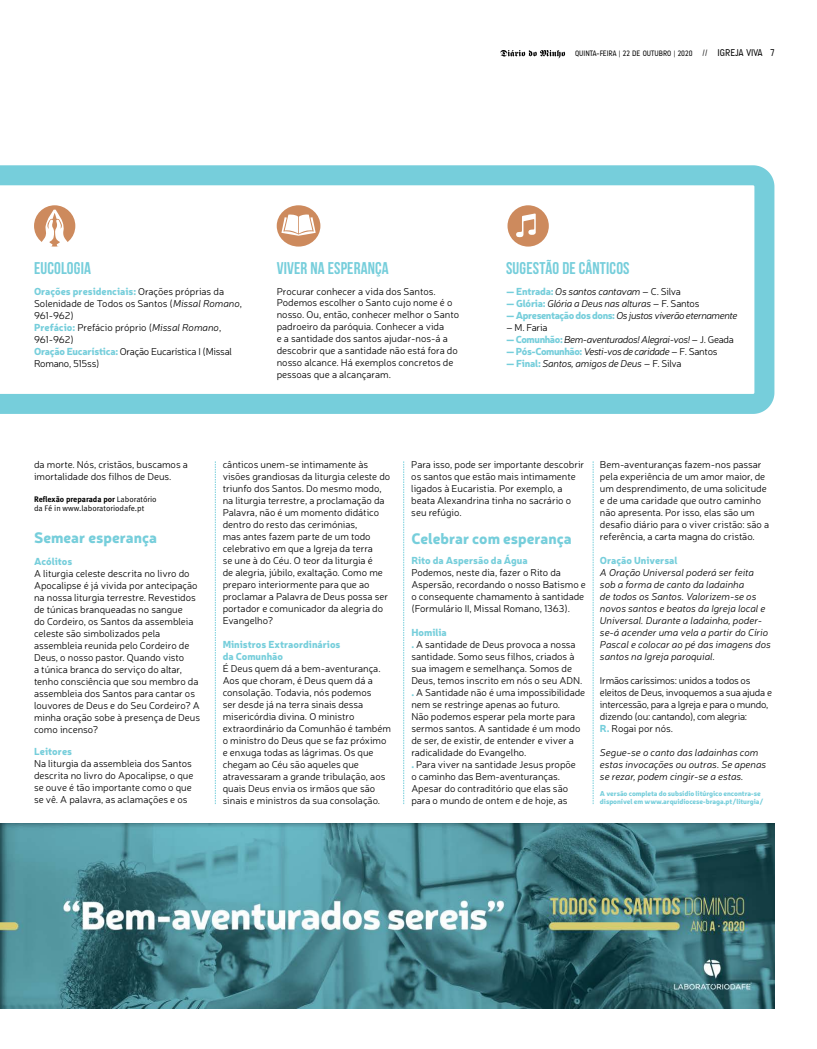
<style>
.page{position:relative;width:817px;height:1049px;background:#fff}
.page>*{position:absolute;margin:0;border:0;box-sizing:border-box;transform-origin:0 0}
.t1{font:700 17px "Bebas Neue";letter-spacing:.01em;color:#76cedb}
.t2{font:900 15px "Neris";color:#76cedb}
.t3{font:300 10px/12px "Neris";color:#000}
.t4{font:italic 300 10px/12px "Neris";letter-spacing:-.005em;color:#000}
.t5{font:300 10px/12px "Neris";letter-spacing:-.02em;color:#000}
.t6{font:italic 300 10px "Neris";letter-spacing:-.04em;color:#000}
.t7{font:900 10px/12px "Neris";color:#76cedb}
.t8{font:italic 300 10px "Neris";letter-spacing:-.03em;color:#000}
.t9{font:8px/9.6px "Meta Pro";color:#000}
.t10{font:8px "A Udimat";color:#000}
.t11{font:900 7px/8.4px "Neris";letter-spacing:-.01em;color:#76cedb}
.s1{font-size:10px}
.s2{font-weight:900;color:#76cedb}
.s3{font-style:italic}
.s4{font-weight:900;font-style:normal;color:#76cedb}
.s5{font-style:normal}
.s6{font-weight:700}
</style>
<div class="page">
<svg style="left:500px;top:50px;width:65px;height:8px"></svg>
<svg style="left:0;top:165px;width:774px;height:249px"></svg>
<img style="left:0;top:823px;width:774px;height:186px">
<svg style="left:507px;top:205px;width:41px;height:42px"></svg>
<div style="left:34px;top:205px;width:41px;height:42px;background:#cd8a5d;border-radius:50%"></div>
<svg style="left:37px;top:209px;width:35px;height:38px"></svg>
<div style="left:276px;top:205px;width:44px;height:42px;background:#cd8a5d;border-radius:50%"></div>
<svg style="left:281px;top:214px;width:34px;height:22px"></svg>
<svg style="left:215px;top:461px;width:1px;height:343px"></svg>
<svg style="left:403px;top:461px;width:1px;height:343px"></svg>
<svg style="left:592px;top:461px;width:1px;height:343px"></svg>
<p class="t10" style="left:575px;top:49px;width:201px">QUINTA-FEIRA | 22 DE OUTUBRO | 2020 // <span class="s1">IGREJA VIVA 7</span></p>
<h1 class="t1" style="left:34px;top:259px;width:58px">EUCOLOGIA</h1>
<p class="t3" style="left:34px;top:285px;width:209px"><span class="s2">Orações presidenciais:</span> Orações próprias da<br>Solenidade de Todos os Santos (<span class="s3">Missal Romano</span>,<br>961-962)<br><span class="s2">Prefácio:</span> Prefácio próprio (<span class="s3">Missal Romano</span>,<br>961-962)<br><span class="s2">Oração Eucarística:</span> Oração Eucarística I (Missal<br>Romano, 515ss)</p>
<h1 class="t1" style="left:277px;top:259px;width:114px">VIVER NA ESPERANÇA</h1>
<p class="t3" style="left:277px;top:285px;width:184px">Procurar conhecer a vida dos Santos.<br>Podemos escolher o Santo cujo nome é o nosso. Ou, então, conhecer melhor o Santo padroeiro da paróquia. Conhecer a vida<br>e a santidade dos santos ajudar-nos-á a descobrir que a santidade não está fora do nosso alcance. Há exemplos concretos de pessoas que a alcançaram.</p>
<h1 class="t1" style="left:506px;top:259px;width:125px">SUGESTÃO DE CÂNTICOS</h1>
<p class="t8" style="left:506px;top:285px;width:176px"><span class="s4">— Entrada:</span> Os santos cantavam <span class="s5">– C. Silva</span></p>
<p class="t4" style="left:506px;top:297px;width:195px"><span class="s4">— Glória:</span> Glória a Deus nas alturas <span class="s5">– F. Santos</span></p>
<p class="t6" style="left:506px;top:309px;width:233px"><span class="s4">— Apresentação dos dons:</span> Os justos viverão eternamente</p>
<p class="t3" style="left:506px;top:321px;width:43px">– M. Faria</p>
<p class="t6" style="left:506px;top:333px;width:229px"><span class="s4">— Comunhão:</span> Bem-aventurados! Alegrai-vos! <span class="s5">– J. Geada</span></p>
<p class="t6" style="left:506px;top:345px;width:213px"><span class="s4">— Pós-Comunhão:</span> Vesti-vos de caridade <span class="s5">– F. Santos</span></p>
<p class="t4" style="left:506px;top:357px;width:177px"><span class="s4">— Final:</span> Santos, amigos de Deus <span class="s5">– F. Silva</span></p>
<p class="t3" style="left:34px;top:458px;width:155px">da morte. Nós, cristãos, buscamos a imortalidade dos filhos de Deus.</p>
<p class="t9" style="left:34px;top:494px;width:124px"><span class="s6">Reflexão preparada por</span> Laboratório da Fé in www.laboratoriodafe.pt</p>
<h2 class="t2" style="left:34px;top:527px;width:124px">Semear esperança</h2>
<p class="t7" style="left:34px;top:555px;width:40px">Acólitos</p>
<p class="t3" style="left:34px;top:567px;width:168px">A liturgia celeste descrita no livro do Apocalipse é já vivida por antecipação na nossa liturgia terrestre. Revestidos de túnicas branqueadas no sangue<br>do Cordeiro, os Santos da assembleia celeste são simbolizados pela assembleia reunida pelo Cordeiro de Deus, o nosso pastor. Quando visto<br>a túnica branca do serviço do altar, tenho consciência que sou membro da assembleia dos Santos para cantar os louvores de Deus e do Seu Cordeiro? A minha oração sobe à presença de Deus como incenso?</p>
<p class="t7" style="left:34px;top:745px;width:40px">Leitores</p>
<p class="t3" style="left:34px;top:757px;width:161px">Na liturgia da assembleia dos Santos descrita no livro do Apocalipse, o que se ouve é tão importante como o que se vê. A palavra, as aclamações e os</p>
<p class="t3" style="left:223px;top:458px;width:169px">cânticos unem-se intimamente às visões grandiosas da liturgia celeste do triunfo dos Santos. Do mesmo modo, na liturgia terrestre, a proclamação da Palavra, não é um momento didático dentro do resto das cerimónias,<br>mas antes fazem parte de um todo celebrativo em que a Igreja da terra<br>se une à do Céu. O teor da liturgia é<br>de alegria, júbilo, exaltação. Como me preparo interiormente para que ao proclamar a Palavra de Deus possa ser portador e comunicador da alegria do Evangelho?</p>
<p class="t7" style="left:223px;top:638px;width:119px">Ministros Extraordinários da Comunhão</p>
<p class="t3" style="left:223px;top:662px;width:170px">É Deus quem dá a bem-aventurança.<br>Aos que choram, é Deus quem dá a consolação. Todavia, nós podemos<br>ser desde já na terra sinais dessa misericórdia divina. O ministro extraordinário da Comunhão é também o ministro do Deus que se faz próximo e enxuga todas as lágrimas. Os que chegam ao Céu são aqueles que atravessaram a grande tribulação, aos quais Deus envia os irmãos que são sinais e ministros da sua consolação.</p>
<p class="t3" style="left:411px;top:458px;width:174px">Para isso, pode ser importante descobrir os santos que estão mais intimamente ligados à Eucaristia. Por exemplo, a beata Alexandrina tinha no sacrário o seu refúgio.</p>
<h2 class="t2" style="left:411px;top:527px;width:162px">Celebrar com esperança</h2>
<p class="t7" style="left:411px;top:554px;width:118px">Rito da Aspersão da Água</p>
<p class="t3" style="left:411px;top:566px;width:176px">Podemos, neste dia, fazer o Rito da Aspersão, recordando o nosso Batismo e o consequente chamamento à santidade (Formulário II, Missal Romano, 1363).</p>
<p class="t3" style="left:411px;top:626px;width:175px"><span class="s2">Homilia<br>.</span> A santidade de Deus provoca a nossa santidade. Somo seus filhos, criados à sua imagem e semelhança. Somos de Deus, temos inscrito em nós o seu ADN. <span class="s2">.</span> A Santidade não é uma impossibilidade nem se restringe apenas ao futuro.<br>Não podemos esperar pela morte para sermos santos. A santidade é um modo de ser, de existir, de entender e viver a radicalidade do Evangelho.<br><span class="s2">.</span> Para viver na santidade Jesus propõe<br>o caminho das Bem-aventuranças.<br>Apesar do contraditório que elas são para o mundo de ontem e de hoje, as</p>
<p class="t3" style="left:600px;top:458px;width:171px">Bem-aventuranças fazem-nos passar pela experiência de um amor maior, de um desprendimento, de uma solicitude e de uma caridade que outro caminho não apresenta. Por isso, elas são um desafio diário para o viver cristão: são a referência, a carta magna do cristão.</p>
<p class="t7" style="left:600px;top:554px;width:79px">Oração Universal</p>
<p class="t4" style="left:600px;top:566px;width:172px">A Oração Universal poderá ser feita sob a forma de canto da ladainha<br>de todos os Santos. Valorizem-se os novos santos e beatos da Igreja local e Universal. Durante a ladainha, poder&shy;se-á acender uma vela a partir do Círio Pascal e colocar ao pé das imagens dos santos na Igreja paroquial.</p>
<p class="t5" style="left:600px;top:674px;width:174px">Irmãos caríssimos: unidos a todos os eleitos de Deus, invoquemos a sua ajuda e intercessão, para a Igreja e para o mundo, dizendo (ou: cantando), com alegria:<br><span class="s2">R.</span> Rogai por nós.</p>
<p class="t4" style="left:600px;top:746px;width:168px">Segue-se o canto das ladainhas com estas invocações ou outras. Se apenas se rezar, podem cingir-se a estas.</p>
<p class="t11" style="left:600px;top:788px;width:165px">A versão completa do subsídio litúrgico encontra-se disponível em www.arquidiocese-braga.pt/liturgia/</p>
</div>
